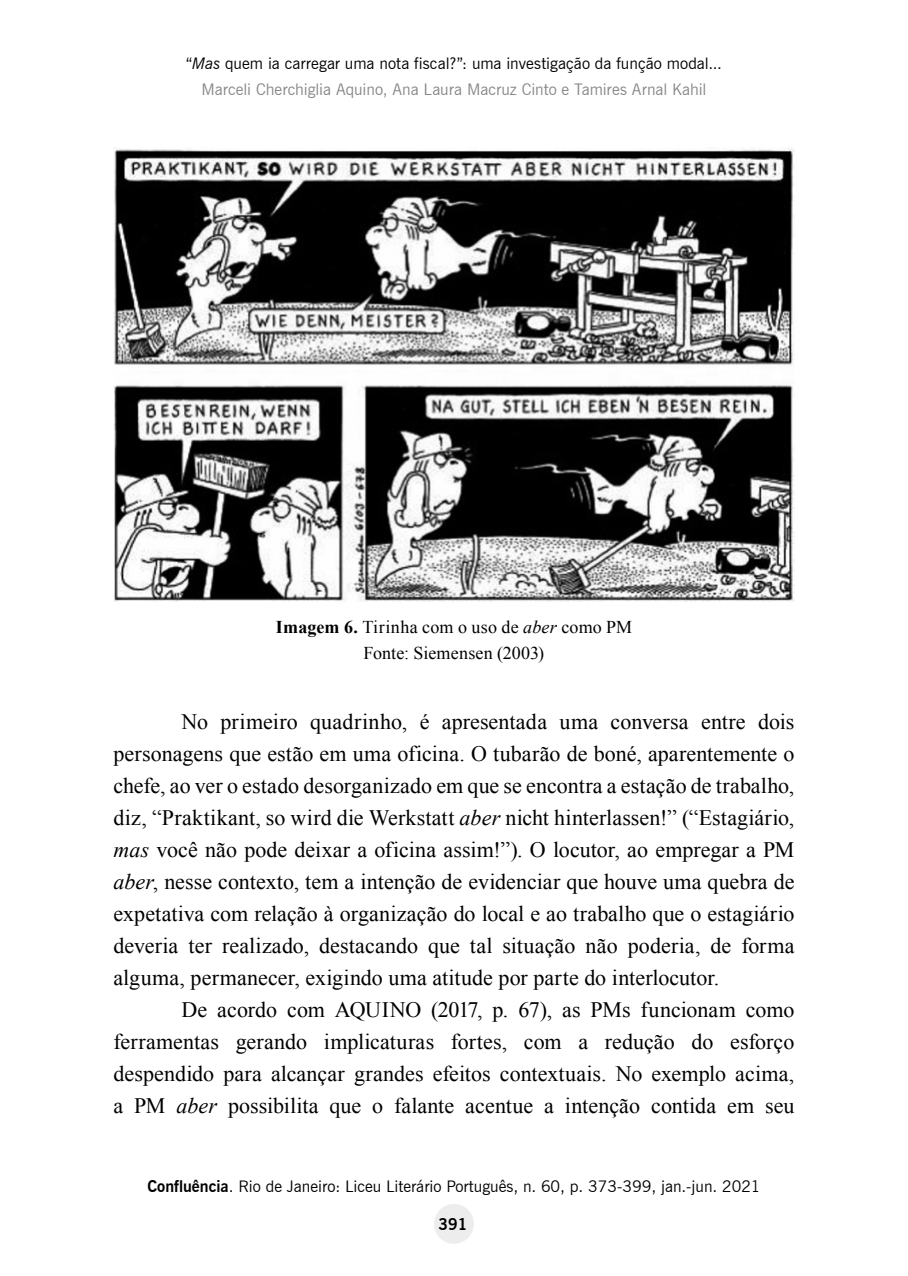
<style>
.page{position:relative;width:908px;height:1276px;background:#fff}
.page>*{position:absolute;margin:0;border:0;box-sizing:border-box;transform-origin:0 0}
.t1{font:22px/32px "Times New Roman";color:#000;text-align:justify}
.t2{font:18px/26px "Times New Roman";letter-spacing:.005em;color:#000;text-align:center}
.t3{font:16px/25.6px "News Gothic BT";color:#000;text-align:center}
.t4{font:700 16px "News Gothic BT";color:#000}
.s1{font-style:italic}
.s2{color:#878787}
.s3{font-weight:700}
</style>
<div class="page">
<div style="left:434px;top:1204px;width:39px;height:39px;background:#ededed;border-radius:50%"></div>
<img style="left:113px;top:147px;width:681px;height:454px">
<p class="t3" style="left:186px;top:50px;width:537px">“<span class="s1">Mas</span> quem ia carregar uma nota fiscal?”: uma investigação da função modal...<br><span class="s2">Marceli Cherchiglia Aquino, Ana Laura Macruz Cinto e Tamires Arnal Kahil</span></p>
<p class="t2" style="left:276px;top:614px;width:357px"><span class="s3">Imagem 6.</span> Tirinha com o uso de <span class="s1">aber</span> como PM<br>Fonte: Siemensen (2003)</p>
<p class="t1" style="left:113px;top:705px;width:682px;text-indent:68px">No primeiro quadrinho, é apresentada uma conversa entre dois personagens que estão em uma oficina. O tubarão de boné, aparentemente o chefe, ao ver o estado desorganizado em que se encontra a estação de trabalho, diz, “Praktikant, so wird die Werkstatt <span class="s1">aber</span> nicht hinterlassen!” (“Estagiário, <span class="s1">mas</span> você não pode deixar a oficina assim!”). O locutor, ao empregar a PM <span class="s1">aber</span>, nesse contexto, tem a intenção de evidenciar que houve uma quebra de expetativa com relação à organização do local e ao trabalho que o estagiário deveria ter realizado, destacando que tal situação não poderia, de forma alguma, permanecer, exigindo uma atitude por parte do interlocutor.</p>
<p class="t1" style="left:113px;top:993px;width:682px;text-indent:68px">De acordo com AQUINO (2017, p. 67), as PMs funcionam como ferramentas gerando implicaturas fortes, com a redução do esforço despendido para alcançar grandes efeitos contextuais. No exemplo acima, a PM <span class="s1">aber</span> possibilita que o falante acentue a intenção contida em seu</p>
<p class="t3" style="left:147px;top:1173px;width:614px"><span class="s3">Confluência</span>. Rio de Janeiro: Liceu Literário Português, n. 60, p. 373-399, jan.-jun. 2021</p>
<p class="t4" style="left:438px;top:1214px;width:31px">391</p>
</div>
